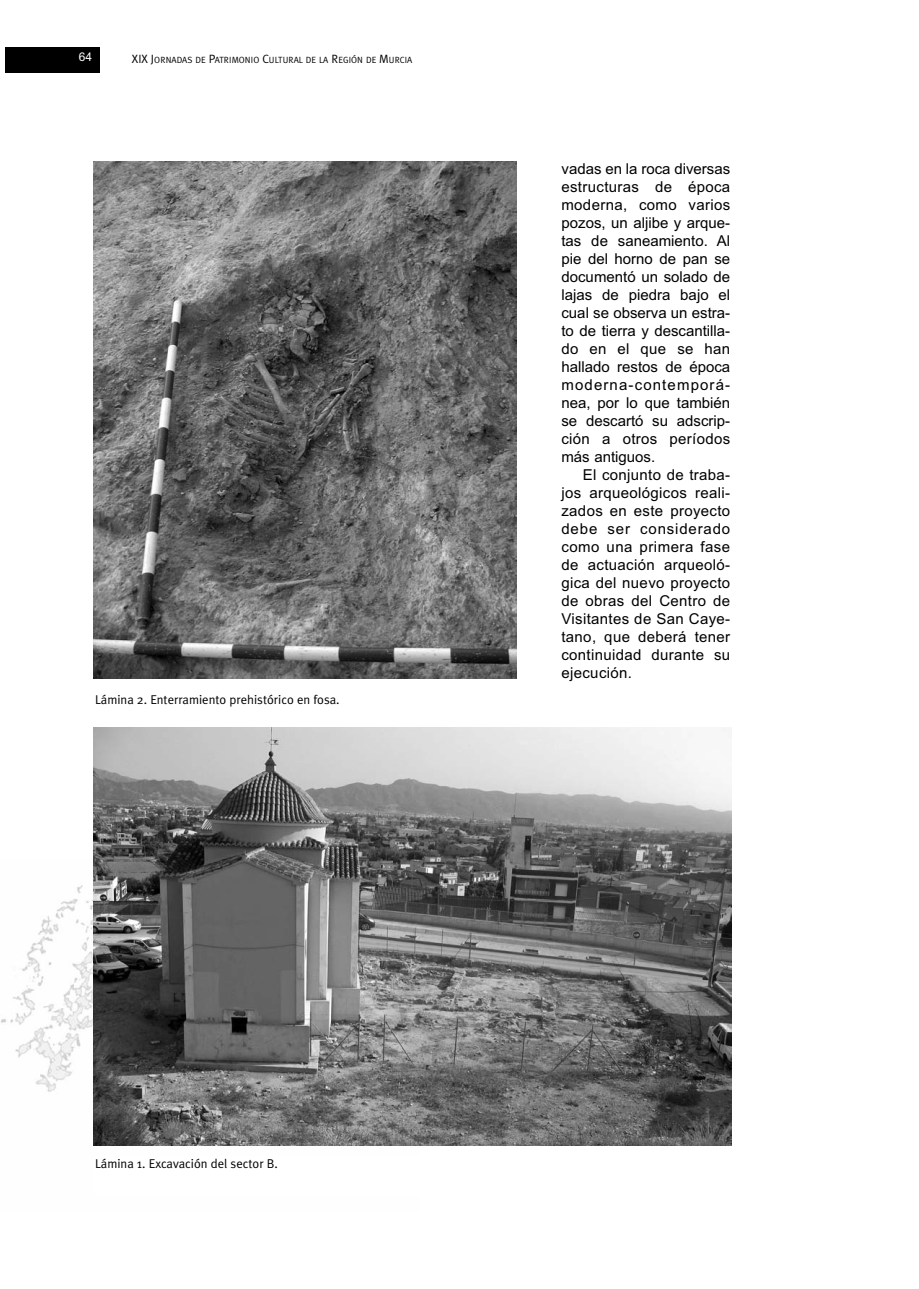
<style>
.page{position:relative;width:919px;height:1289px;background:#fff}
.page>*{position:absolute;margin:0;border:0;box-sizing:border-box;transform-origin:0 0}
.t1{font:15px/18px "Arial";letter-spacing:.02em;color:#000;text-align:justify}
.t2{font:12.75px "Meta Plus Normal";color:#000}
.t3{font:12px "Arial";color:#fff}
.t4{font:9px "Meta Plus Normal";color:#000}
.s1{font-size:12px}
</style>
<div class="page">
<img style="left:1px;top:858px;width:418px;height:288px">
<div style="left:6px;top:47px;width:94px;height:25px;background:#000"></div>
<img style="left:94px;top:727px;width:637px;height:418px">
<img style="left:94px;top:162px;width:422px;height:516px">
<p class="t3" style="left:79px;top:53px;width:15px">64</p>
<p class="t4" style="left:132px;top:56px;width:282px"><span class="s1">XIX J</span>ORNADAS DE <span class="s1">P</span>ATRIMONIO <span class="s1">C</span>ULTURAL DE LA <span class="s1">R</span>EGIÓN DE <span class="s1">M</span>URCIA</p>
<p class="t2" style="left:95px;top:694px;width:246px">Lámina 2. Enterramiento prehistórico en fosa.</p>
<p class="t1" style="left:561px;top:161px;width:170px">vadas en la roca diversas estructuras de época moderna, como varios pozos, un aljibe y arque&shy;tas de saneamiento. Al pie del horno de pan se documentó un solado de lajas de piedra bajo el cual se observa un estra&shy;to de tierra y descantilla&shy;do en el que se han hallado restos de época moderna-contemporá&shy;nea, por lo que también se descartó su adscrip&shy;ción a otros períodos más antiguos.</p>
<p class="t1" style="left:561px;top:467px;width:170px;text-indent:21px">El conjunto de traba&shy;jos arqueológicos reali&shy;zados en este proyecto debe ser considerado como una primera fase de actuación arqueoló&shy;gica del nuevo proyecto de obras del Centro de Visitantes de San Caye&shy;tano, que deberá tener continuidad durante su ejecución.</p>
<p class="t2" style="left:95px;top:1158px;width:184px">Lámina 1. Excavación del sector B.</p>
</div>
